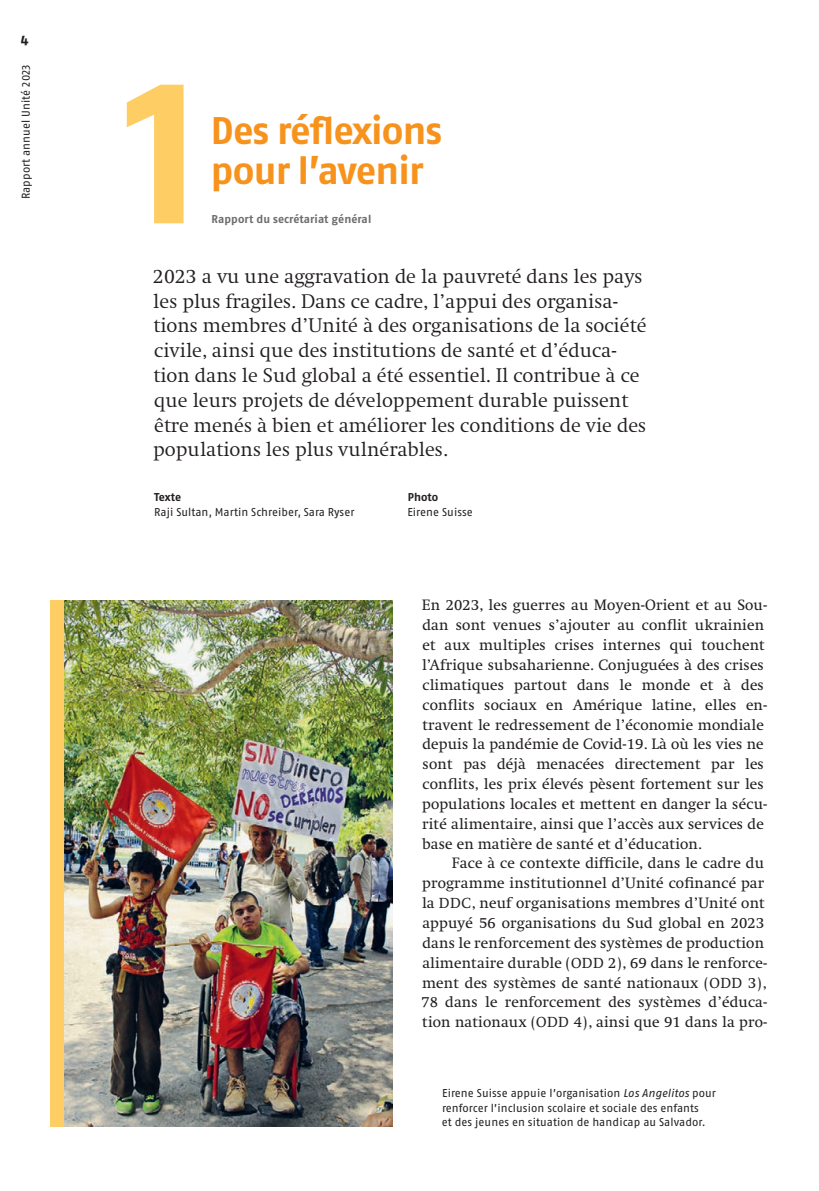
<style>
.page{position:relative;width:819px;height:1191px;background:#fff}
.page>*{position:absolute;margin:0;border:0;box-sizing:border-box;transform-origin:0 0}
.t1{font:700 210px "Fago OT";color:#fecd64}
.t2{font:700 38.5px/39.7px "Fago OT";letter-spacing:-.025em;color:#f7931d}
.t3{font:300 20.12px/24.8px "Swift LT Pro";color:#231f20}
.t4{font:15.4px/19.8px "Swift LT Pro";letter-spacing:.01em;color:#231f20}
.t5{font:700 14px "Fago OT";color:#231f20}
.t6{font:11.38px/14.9px "Fago OT";letter-spacing:.01em;color:#231f20}
.t7{font:700 11.38px "Fago OT";letter-spacing:.01em;color:#6c6d70}
.t8{font:700 11.38px "Fago OT";color:#231f20}
.s1{font-size:14.88px}
.s2{font-style:italic}
</style>
<div class="page">
<div style="left:50px;top:600px;width:14px;height:526px;background:#fecd64"></div>
<img style="left:64px;top:600px;width:328px;height:526px">
<p class="t5" style="left:21px;top:31px;width:9px">4</p>
<p class="t6" style="left:18px;top:199px;width:136px;rotate:-90deg">Rapport annuel Unité 2023</p>
<h1 class="t1" style="left:125px;top:24px;width:77px">1</h1>
<h2 class="t2" style="left:211px;top:111px;width:233px">Des réflexions pour lʼavenir</h2>
<p class="t7" style="left:211px;top:212px;width:161px">Rapport du secrétariat général</p>
<p class="t3" style="left:153px;top:264px;width:495px">2023 a vu une aggravation de la pauvreté dans les pays les plus fragiles. Dans ce cadre, l’appui des organisa&shy;tions membres d’Unité à des organisations de la société civile, ainsi que des institutions de santé et d’éduca&shy;tion dans le Sud global a été essentiel. Il contribue à ce que leurs projets de développement durable puissent être menés à bien et améliorer les conditions de vie des populations les plus vulnérables.</p>
<p class="t8" style="left:154px;top:490px;width:28px">Texte</p>
<p class="t6" style="left:154px;top:505px;width:202px">Raji Sultan, Martin Schreiber, Sara Ryser</p>
<p class="t8" style="left:407px;top:490px;width:32px">Photo</p>
<p class="t6" style="left:407px;top:504px;width:67px">Eirene Suisse</p>
<p class="t4" style="left:422px;top:595px;width:347px">En 2023, les guerres au Moyen-Orient et au Sou&shy;dan sont venues s’ajouter au conflit ukrainien et aux multiples crises internes qui touchent l’Afrique subsaharienne. Conjuguées à des crises climatiques partout dans le monde et à des conflits sociaux en Amérique latine, elles en&shy;travent le redressement de l’économie mondiale depuis la pandémie de Covid-19. Là où les vies ne sont pas déjà menacées directement par les conflits, les prix élevés pèsent fortement sur les populations locales et mettent en danger la sécu&shy;rité alimentaire, ainsi que l’accès aux services de base en matière de santé et d’éducation.</p>
<p class="t4" style="left:421px;top:853px;width:347px;text-indent:31px">Face à ce contexte difficile, dans le cadre du programme institutionnel d’Unité cofinancé par la <span class="s1">DDC</span>, neuf organisations membres d’Unité ont appuyé 56 organisations du Sud global en 2023 dans le renforcement des systèmes de production alimentaire durable (<span class="s1">ODD</span> 2), 69 dans le renforce&shy;ment des systèmes de santé nationaux (<span class="s1">ODD</span> 3), 78 dans le renforcement des systèmes d’éduca&shy;tion nationaux (<span class="s1">ODD</span> 4), ainsi que 91 dans la pro-</p>
<p class="t6" style="left:442px;top:1085px;width:276px">Eirene Suisse appuie l’organisation <span class="s2">Los Angelitos</span> pour renforcer l’inclusion scolaire et sociale des enfants<br>et des jeunes en situation de handicap au Salvador.</p>
</div>
